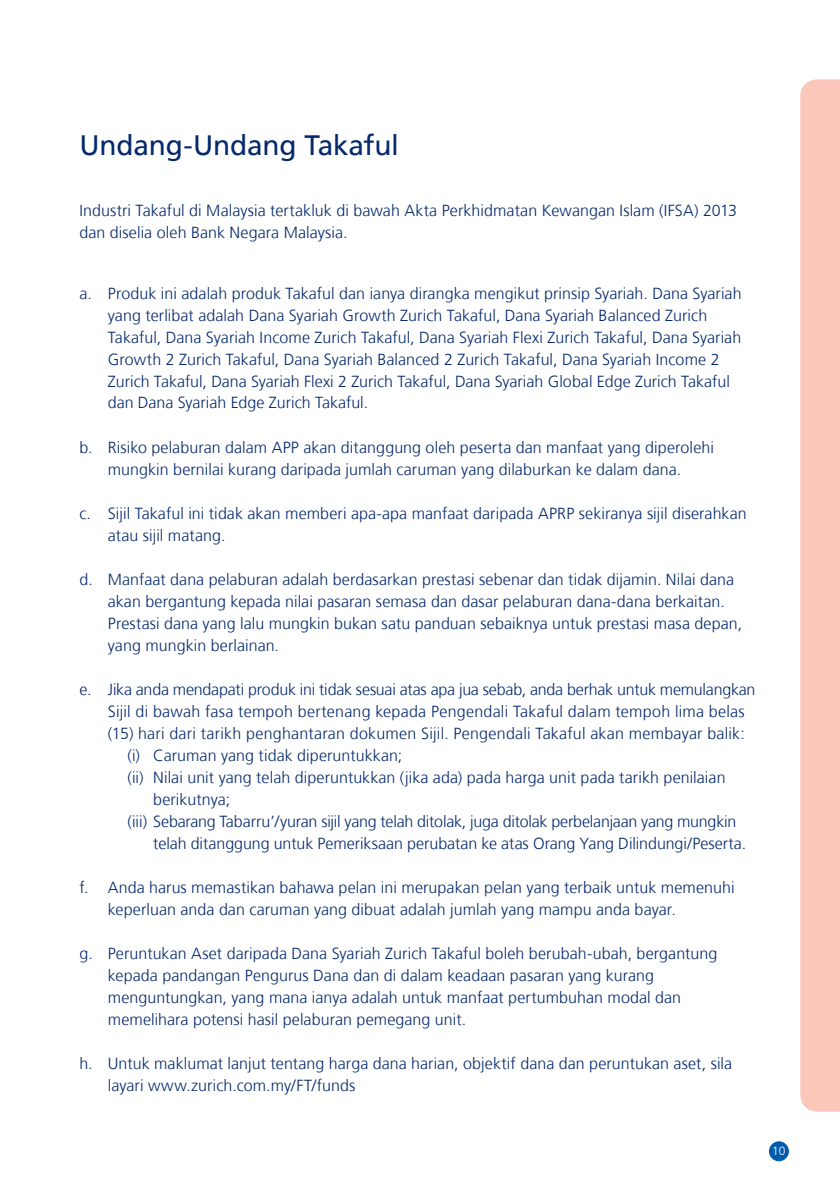
<style>
.page{position:relative;width:840px;height:1191px;background:#fff}
.page>*{position:absolute;margin:0;border:0;box-sizing:border-box;transform-origin:0 0}
.t1{font:28px "Frutiger";letter-spacing:-.005em;color:#04286b}
.t2{font:300 16px/22px "Frutiger";letter-spacing:.005em;color:#04286b}
.t3{font:300 16px "Frutiger";letter-spacing:-.015em;color:#04286b}
.t4{font:300 12px "Frutiger";color:#fff}
</style>
<div class="page">
<div style="left:768px;top:1141px;width:20px;height:20px;background:#015aaa;border-radius:50%"></div>
<div style="left:800px;top:79px;width:39px;height:1032px;background:#fbc7bb"></div>
<h1 class="t1" style="left:79px;top:129px;width:321px">Undang-Undang Takaful</h1>
<p class="t2" style="left:79px;top:199px;width:658px">Industri Takaful di Malaysia tertakluk di bawah Akta Perkhidmatan Kewangan Islam (IFSA) 2013 dan diselia oleh Bank Negara Malaysia.</p>
<p class="t2" style="left:108px;top:282px;width:635px;text-indent:-28px">a. Produk ini adalah produk Takaful dan ianya dirangka mengikut prinsip Syariah. Dana Syariah yang terlibat adalah Dana Syariah Growth Zurich Takaful, Dana Syariah Balanced Zurich Takaful, Dana Syariah Income Zurich Takaful, Dana Syariah Flexi Zurich Takaful, Dana Syariah Growth 2 Zurich Takaful, Dana Syariah Balanced 2 Zurich Takaful, Dana Syariah Income 2<br>Zurich Takaful, Dana Syariah Flexi 2 Zurich Takaful, Dana Syariah Global Edge Zurich Takaful dan Dana Syariah Edge Zurich Takaful.</p>
<p class="t2" style="left:79px;top:436px;width:635px;text-align:center">b. Risiko pelaburan dalam APP akan ditanggung oleh peserta dan manfaat yang diperolehi mungkin bernilai kurang daripada jumlah caruman yang dilaburkan ke dalam dana.</p>
<p class="t2" style="left:108px;top:502px;width:640px;text-indent:-28px">c. Sijil Takaful ini tidak akan memberi apa-apa manfaat daripada APRP sekiranya sijil diserahkan atau sijil matang.</p>
<p class="t2" style="left:108px;top:568px;width:635px;text-indent:-28px">d. Manfaat dana pelaburan adalah berdasarkan prestasi sebenar dan tidak dijamin. Nilai dana akan bergantung kepada nilai pasaran semasa dan dasar pelaburan dana-dana berkaitan.<br>Prestasi dana yang lalu mungkin bukan satu panduan sebaiknya untuk prestasi masa depan, yang mungkin berlainan.</p>
<p class="t3" style="left:79px;top:680px;width:677px">e. Jika anda mendapati produk ini tidak sesuai atas apa jua sebab, anda berhak untuk memulangkan</p>
<p class="t2" style="left:108px;top:700px;width:638px">Sijil di bawah fasa tempoh bertenang kepada Pengendali Takaful dalam tempoh lima belas</p>
<p class="t2" style="left:108px;top:722px;width:638px">(15) hari dari tarikh penghantaran dokumen Sijil. Pengendali Takaful akan membayar balik:</p>
<p class="t2" style="left:127px;top:744px;width:276px">(i) Caruman yang tidak diperuntukkan;</p>
<p class="t2" style="left:127px;top:766px;width:599px">(ii) Nilai unit yang telah diperuntukkan (jika ada) pada harga unit pada tarikh penilaian</p>
<p class="t2" style="left:153px;top:788px;width:78px">berikutnya;</p>
<p class="t3" style="left:127px;top:812px;width:610px">(iii) Sebarang Tabarru’/yuran sijil yang telah ditolak, juga ditolak perbelanjaan yang mungkin</p>
<p class="t2" style="left:153px;top:832px;width:594px">telah ditanggung untuk Pemeriksaan perubatan ke atas Orang Yang Dilindungi/Peserta.</p>
<p class="t2" style="left:108px;top:876px;width:628px;text-indent:-28px">f. Anda harus memastikan bahawa pelan ini merupakan pelan yang terbaik untuk memenuhi keperluan anda dan caruman yang dibuat adalah jumlah yang mampu anda bayar.</p>
<p class="t2" style="left:108px;top:942px;width:610px;text-indent:-28px">g. Peruntukan Aset daripada Dana Syariah Zurich Takaful boleh berubah-ubah, bergantung kepada pandangan Pengurus Dana dan di dalam keadaan pasaran yang kurang menguntungkan, yang mana ianya adalah untuk manfaat pertumbuhan modal dan memelihara potensi hasil pelaburan pemegang unit.</p>
<p class="t2" style="left:108px;top:1052px;width:625px;text-indent:-28px">h. Untuk maklumat lanjut tentang harga dana harian, objektif dana dan peruntukan aset, sila layari www.zurich.com.my/FT/funds</p>
<p class="t4" style="left:771px;top:1144px;width:15px">10</p>
</div>
